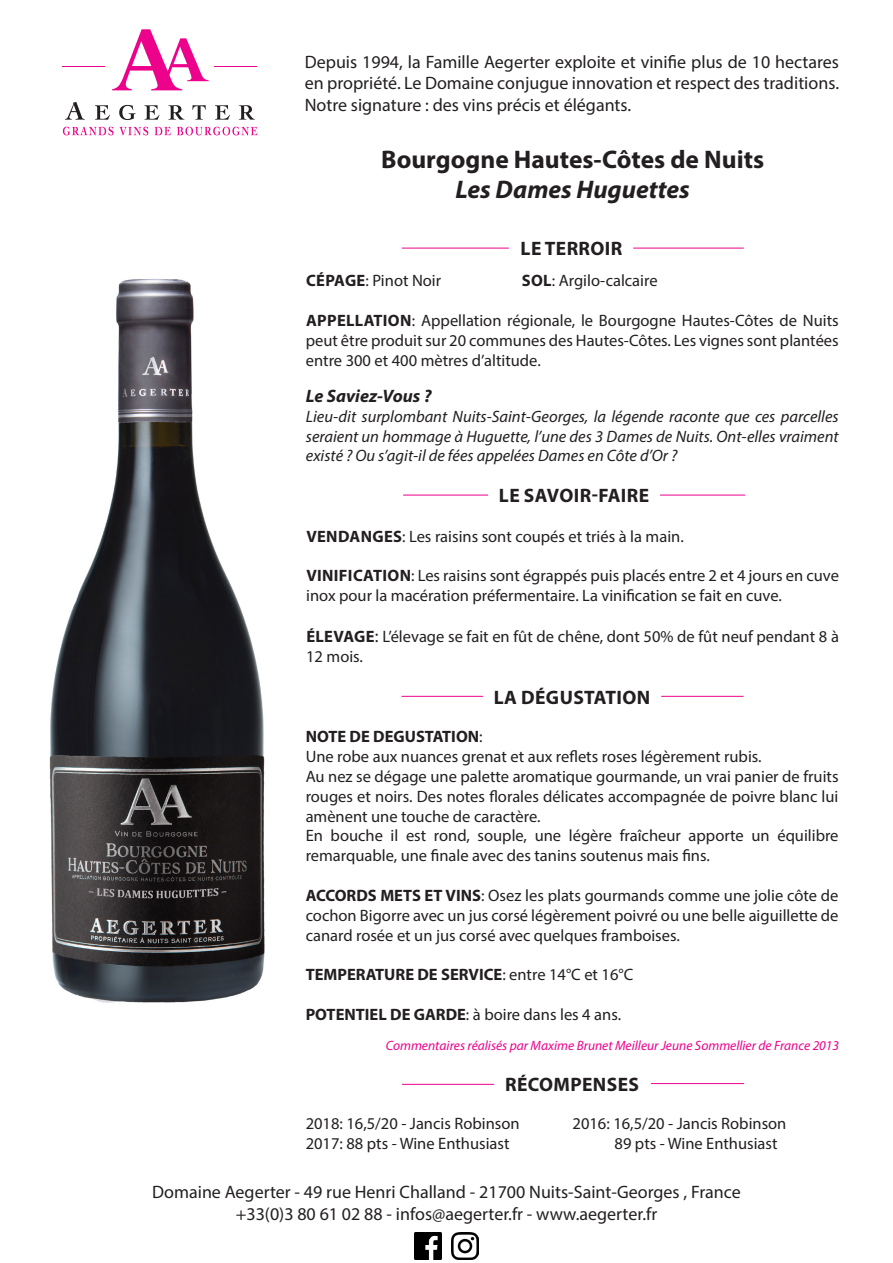
<style>
.page{position:relative;width:893px;height:1263px;background:#fff}
.page>*{position:absolute;margin:0;border:0;box-sizing:border-box;transform-origin:0 0}
.t1{font:700 25.5px "Myriad Pro";color:#231f20}
.t2{font:italic 700 25.5px "Myriad Pro";color:#231f20}
.t3{font:700 19.5px "Myriad Pro";letter-spacing:.02em;color:#231f20}
.t4{font:18px/21.6px "Myriad Pro";color:#231f20}
.t5{font:italic 700 18px "Myriad Pro";color:#231f20}
.t6{font:16.5px/19.8px "Myriad Pro";color:#231f20}
.t7{font:italic 16.5px/19.8px "Myriad Pro";color:#231f20;text-align:justify}
.t8{font:700 16.5px "Myriad Pro";color:#231f20}
.t9{font:italic 13.5px "Myriad Pro";color:#ed028c}
.s1{font-weight:700}
.s2{font-size:18px}
.s3{font-weight:400}
</style>
<div class="page">
<svg style="left:65px;top:102px;width:20px;height:18px"></svg>
<svg style="left:95px;top:105px;width:15px;height:15px"></svg>
<svg style="left:119px;top:105px;width:17px;height:15px"></svg>
<svg style="left:144px;top:105px;width:16px;height:15px"></svg>
<svg style="left:168px;top:105px;width:17px;height:15px"></svg>
<svg style="left:192px;top:105px;width:14px;height:15px"></svg>
<svg style="left:215px;top:105px;width:15px;height:15px"></svg>
<svg style="left:239px;top:105px;width:16px;height:15px"></svg>
<svg style="left:63px;top:127px;width:85px;height:8px"></svg>
<svg style="left:155px;top:127px;width:16px;height:8px"></svg>
<svg style="left:177px;top:127px;width:81px;height:8px"></svg>
<svg style="left:112px;top:29px;width:97px;height:61px"></svg>
<hr style="left:214px;top:66px;width:43px;height:1px;background:#ed028c">
<hr style="left:62px;top:66px;width:43px;height:1px;background:#ed028c">
<img style="left:414px;top:1232px;width:28px;height:28px">
<img style="left:451px;top:1232px;width:28px;height:28px">
<img style="left:49px;top:279px;width:216px;height:724px">
<hr style="left:633px;top:248px;width:111px;height:1px;background:#ed028c">
<hr style="left:402px;top:248px;width:107px;height:1px;background:#ed028c">
<hr style="left:660px;top:495px;width:85px;height:1px;background:#ed028c">
<hr style="left:403px;top:495px;width:85px;height:1px;background:#ed028c">
<hr style="left:661px;top:696px;width:83px;height:1px;background:#ed028c">
<hr style="left:402px;top:696px;width:81px;height:1px;background:#ed028c">
<hr style="left:402px;top:1084px;width:92px;height:1px;background:#ed028c">
<hr style="left:651px;top:1083px;width:93px;height:1px;background:#ed028c">
<p class="t4" style="left:305px;top:50px;width:536px">Depuis 1994, la Famille Aegerter exploite et vinifie plus de 10 hectares en propriété. Le Domaine conjugue innovation et respect des traditions.</p>
<p class="t4" style="left:305px;top:94px;width:328px">Notre signature : des vins précis et élégants.</p>
<p class="t1" style="left:381px;top:143px;width:384px">Bourgogne Hautes-Côtes de Nuits</p>
<p class="t2" style="left:455px;top:173px;width:236px">Les Dames Huguettes</p>
<p class="t3" style="left:521px;top:236px;width:103px">LE TERROIR</p>
<p class="t6" style="left:306px;top:271px;width:137px"><span class="s1">CÉPAGE</span>: Pinot Noir</p>
<p class="t6" style="left:522px;top:271px;width:137px"><span class="s1">SOL</span>: Argilo-calcaire</p>
<p class="t6" style="left:306px;top:310px;width:534px;text-align:justify"><span class="s1">APPELLATION</span>: Appellation régionale, le Bourgogne Hautes-Côtes de Nuits peut être produit sur 20 communes des Hautes-Côtes. Les vignes sont plantées entre 300 et 400 mètres d’altitude.</p>
<p class="t5" style="left:306px;top:384px;width:127px">Le Saviez-Vous ?</p>
<p class="t7" style="left:306px;top:406px;width:534px">Lieu-dit surplombant Nuits-Saint-Georges, la légende raconte que ces parcelles seraient un hommage à Huguette, l’une des 3 Dames de Nuits. Ont-elles vraiment existé ? Ou s’agit-il de fées appelées Dames en Côte d’Or ?</p>
<p class="t3" style="left:499px;top:483px;width:152px">LE SAVOIR-FAIRE</p>
<p class="t6" style="left:306px;top:526px;width:379px"><span class="s1">VENDANGES</span>: Les raisins sont coupés et triés à la main.</p>
<p class="t6" style="left:306px;top:565px;width:534px"><span class="s1">VINIFICATION</span>: Les raisins sont égrappés puis placés entre 2 et 4 jours en cuve inox pour la macération préfermentaire. La vinification se fait en cuve.</p>
<p class="t6" style="left:306px;top:627px;width:534px"><span class="s1">ÉLEVAGE</span><span class="s2">:</span> L’élevage se fait en fût de chêne, dont 50% de fût neuf pendant 8 à<br>12 mois.</p>
<p class="t3" style="left:494px;top:684px;width:158px">LA DÉGUSTATION</p>
<p class="t8" style="left:306px;top:726px;width:178px">NOTE DE DEGUSTATION<span class="s3">:</span></p>
<p class="t6" style="left:306px;top:746px;width:457px">Une robe aux nuances grenat et aux reflets roses légèrement rubis.</p>
<p class="t6" style="left:306px;top:766px;width:534px;text-align:justify">Au nez se dégage une palette aromatique gourmande, un vrai panier de fruits rouges et noirs. Des notes florales délicates accompagnée de poivre blanc lui amènent une touche de caractère.</p>
<p class="t6" style="left:306px;top:826px;width:534px">En bouche il est rond, souple, une légère fraîcheur apporte un équilibre remarquable, une finale avec des tanins soutenus mais fins.</p>
<p class="t6" style="left:306px;top:885px;width:534px;text-align:justify"><span class="s1">ACCORDS METS ET VINS</span>: Osez les plats gourmands comme une jolie côte de cochon Bigorre avec un jus corsé légèrement poivré ou une belle aiguillette de canard rosée et un jus corsé avec quelques framboises.</p>
<p class="t8" style="left:306px;top:964px;width:329px">TEMPERATURE DE SERVICE<span class="s3">: entre 14°C et 16°C</span></p>
<p class="t6" style="left:306px;top:1004px;width:317px"><span class="s1">POTENTIEL DE GARDE</span>: à boire dans les 4 ans.</p>
<p class="t9" style="left:386px;top:1037px;width:455px">Commentaires réalisés par Maxime Brunet Meilleur Jeune Sommellier de France 2013</p>
<p class="t3" style="left:505px;top:1072px;width:135px">RÉCOMPENSES</p>
<p class="t6" style="left:306px;top:1113px;width:215px">2018: 16,5/20 - Jancis Robinson</p>
<p class="t6" style="left:306px;top:1133px;width:205px">2017: 88 pts - Wine Enthusiast</p>
<p class="t6" style="left:573px;top:1113px;width:215px">2016: 16,5/20 - Jancis Robinson</p>
<p class="t6" style="left:615px;top:1133px;width:165px">89 pts - Wine Enthusiast</p>
<p class="t4" style="left:152px;top:1181px;width:590px">Domaine Aegerter - 49 rue Henri Challand - 21700 Nuits-Saint-Georges , France</p>
<p class="t4" style="left:236px;top:1202px;width:423px">+33(0)3 80 61 02 88 - infos@aegerter.fr - www.aegerter.fr</p>
</div>
